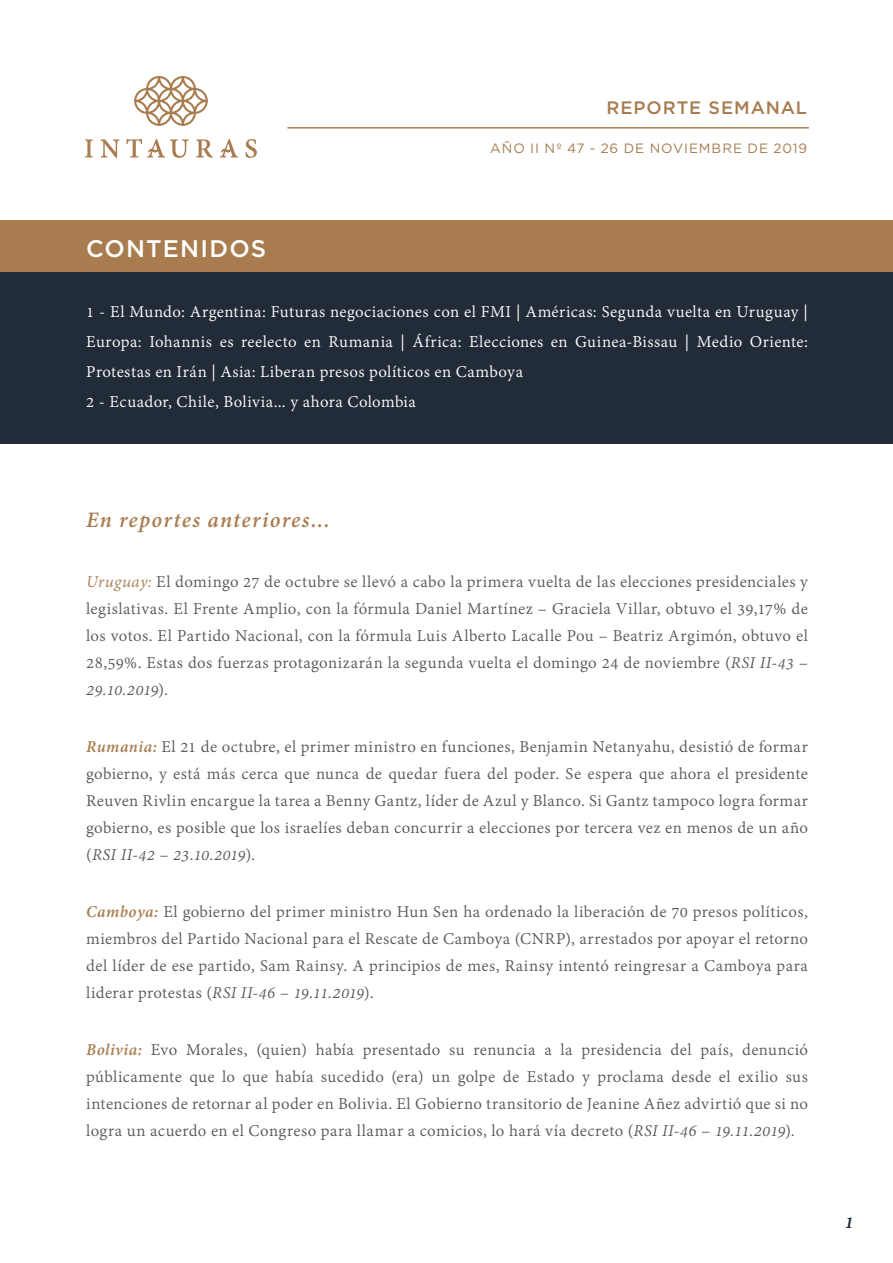
<style>
.page{position:relative;width:893px;height:1263px;background:#fff}
.page>*{position:absolute;margin:0;border:0;box-sizing:border-box;transform-origin:0 0}
.t1{font:italic 700 24px "Adobe Devanagari";letter-spacing:.05em;color:#a87c4f}
.t2{font:500 24px "Gotham";letter-spacing:.05em;color:#fff}
.t3{font:italic 700 21px "Adobe Devanagari";color:#222c38}
.t4{font:18px/27px "Adobe Devanagari";letter-spacing:.025em;color:#58595b;text-align:justify}
.t5{font:18px/30px "Adobe Devanagari";letter-spacing:.025em;color:#fff}
.t6{font:500 18px "Gotham";letter-spacing:.05em;color:#a87c4f}
.t7{font:13.5px "Gotham";letter-spacing:.07em;color:#a87c4f}
.s1{font-style:italic;color:#a87c4f}
.s2{font-style:italic}
.s3{font-weight:700;font-style:italic;color:#a87c4f}
</style>
<div class="page">
<div style="left:0;top:220px;width:893px;height:224px;background:#222c38"></div>
<div style="left:0;top:220px;width:893px;height:52px;background:#a87c4f"></div>
<svg style="left:85px;top:139px;width:8px;height:18px"></svg>
<svg style="left:100px;top:139px;width:20px;height:19px"></svg>
<svg style="left:126px;top:139px;width:63px;height:19px"></svg>
<svg style="left:196px;top:139px;width:17px;height:19px"></svg>
<svg style="left:220px;top:139px;width:18px;height:18px"></svg>
<svg style="left:245px;top:139px;width:12px;height:19px"></svg>
<svg style="left:134px;top:76px;width:74px;height:50px"></svg>
<hr style="left:287px;top:127px;width:522px;height:2px;background:#a87c4f">
<h1 class="t2" style="left:86px;top:232px;width:181px">CONTENIDOS</h1>
<p class="t6" style="left:606px;top:95px;width:202px">REPORTE SEMANAL</p>
<p class="t7" style="left:490px;top:140px;width:318px">AÑO II Nº 47 - 26 DE NOVIEMBRE DE 2019</p>
<p class="t5" style="left:86px;top:298px;width:723px">1 - El Mundo: Argentina: Futuras negociaciones con el FMI | Américas: Segunda vuelta en Uruguay | Europa: Iohannis es reelecto en Rumania | África: Elecciones en Guinea-Bissau | Medio Oriente:<br>Protestas en Irán | Asia: Liberan presos políticos en Camboya<br>2 - Ecuador, Chile, Bolivia... y ahora Colombia</p>
<h1 class="t1" style="left:86px;top:506px;width:245px">En reportes anteriores...</h1>
<p class="t4" style="left:86px;top:569px;width:723px"><span class="s1">Uruguay:</span> El domingo 27 de octubre se llevó a cabo la primera vuelta de las elecciones presidenciales y legislativas. El Frente Amplio, con la fórmula Daniel Martínez – Graciela Villar, obtuvo el 39,17% de los votos. El Partido Nacional, con la fórmula Luis Alberto Lacalle Pou – Beatriz Argimón, obtuvo el 28,59%. Estas dos fuerzas protagonizarán la segunda vuelta el domingo 24 de noviembre (<span class="s2">RSI II-43 – 29.10.2019</span>).</p>
<p class="t4" style="left:86px;top:734px;width:723px"><span class="s3">Rumania:</span> El 21 de octubre, el primer ministro en funciones, Benjamin Netanyahu, desistió de formar gobierno, y está más cerca que nunca de quedar fuera del poder. Se espera que ahora el presidente Reuven Rivlin encargue la tarea a Benny Gantz, líder de Azul y Blanco. Si Gantz tampoco logra formar gobierno, es posible que los israelíes deban concurrir a elecciones por tercera vez en menos de un año (<span class="s2">RSI II-42 – 23.10.2019</span>).</p>
<p class="t4" style="left:86px;top:899px;width:723px"><span class="s3">Camboya:</span> El gobierno del primer ministro Hun Sen ha ordenado la liberación de 70 presos políticos, miembros del Partido Nacional para el Rescate de Camboya (CNRP), arrestados por apoyar el retorno del líder de ese partido, Sam Rainsy. A principios de mes, Rainsy intentó reingresar a Camboya para liderar protestas (<span class="s2">RSI II-46 – 19.11.2019</span>).</p>
<p class="t4" style="left:86px;top:1037px;width:723px"><span class="s3">Bolivia:</span> Evo Morales, (quien) había presentado su renuncia a la presidencia del país, denunció públicamente que lo que había sucedido (era) un golpe de Estado y proclama desde el exilio sus intenciones de retornar al poder en Bolivia. El Gobierno transitorio de Jeanine Añez advirtió que si no logra un acuerdo en el Congreso para llamar a comicios, lo hará vía decreto (<span class="s2">RSI II-46 – 19.11.2019</span>).</p>
<p class="t3" style="left:844px;top:1210px;width:11px">1</p>
</div>
